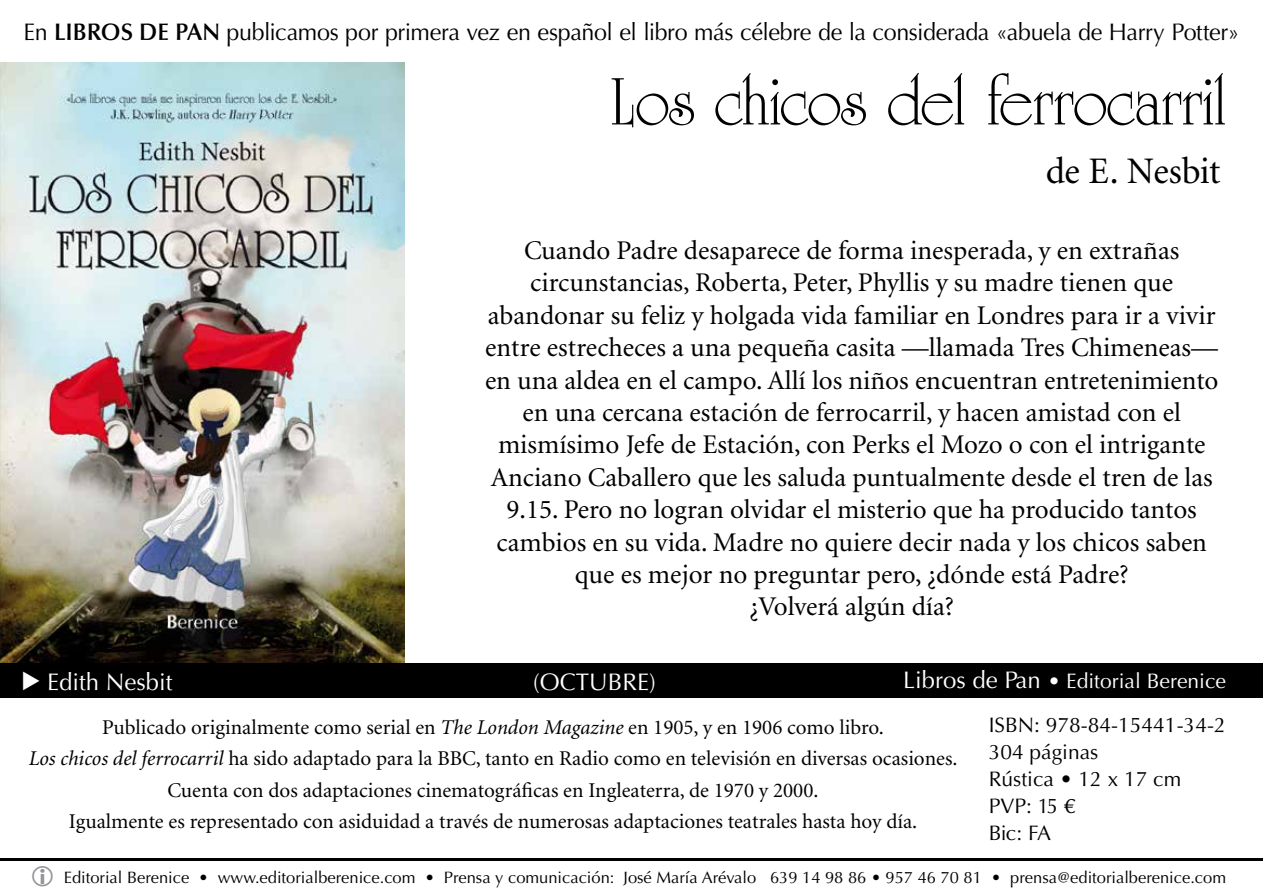
<style>
.page{position:relative;width:1263px;height:893px;background:#fff}
.page>*{position:absolute;margin:0;border:0;box-sizing:border-box;transform-origin:0 0}
.t1{font:72px "University Roman";color:#000}
.t2{font:37.5px "Minion";letter-spacing:-.015em;color:#000}
.t3{font:27px/32.4px "Minion";color:#000;text-align:center}
.t4{font:24px "Optima";letter-spacing:-.015em;color:#000}
.t5{font:24px "Optima";color:#fff}
.t6{font:21px/31.5px "Minion";color:#000;text-align:center}
.t7{font:21px/27px "Optima";color:#000}
.t8{font:21px "Optima";color:#fff}
.t9{font:16.5px "Optima";color:#000}
.s1{font-weight:600}
.s2{font-size:24px}
.s3{font-style:italic}
</style>
<div class="page">
<img style="left:0;top:63px;width:404px;height:600px">
<hr style="left:1px;top:859px;width:1262px;height:2px;background:#000">
<div style="left:0;top:663px;width:1263px;height:34px;background:#000"></div>
<p class="t4" style="left:24px;top:18px;width:1217px">En <span class="s1">LIBROS DE PAN</span> publicamos por primera vez en español el libro más célebre de la considerada «abuela de Harry Potter»</p>
<h1 class="t1" style="left:611px;top:60px;width:616px">Los chicos del ferrocarril</h1>
<h2 class="t2" style="left:1046px;top:153px;width:176px">de E. Nesbit</h2>
<p class="t3" style="left:485px;top:235px;width:735px">Cuando Padre desaparece de forma inesperada, y en extrañas circunstancias, Roberta, Peter, Phyllis y su madre tienen que abandonar su feliz y holgada vida familiar en Londres para ir a vivir entre estrecheces a una pequeña casita —llamada Tres Chimeneas— en una aldea en el campo. Allí los niños encuentran entretenimiento en una cercana estación de ferrocarril, y hacen amistad con el mismísimo Jefe de Estación, con Perks el Mozo o con el intrigante Anciano Caballero que les saluda puntualmente desde el tren de las 9.15. Pero no logran olvidar el misterio que ha producido tantos cambios en su vida. Madre no quiere decir nada y los chicos saben que es mejor no preguntar pero, ¿dónde está Padre?<br>¿Volverá algún día?</p>
<p class="t5" style="left:47px;top:668px;width:127px">Edith Nesbit</p>
<p class="t5" style="left:533px;top:668px;width:124px">(octubre)</p>
<p class="t8" style="left:903px;top:669px;width:324px"><span class="s2">Libros de Pan</span> • Editorial Berenice</p>
<p class="t6" style="left:29px;top:712px;width:930px">Publicado originalmente como serial en <span class="s3">The London Magazine</span> en 1905, y en 1906 como libro.<br><span class="s3">Los chicos del ferrocarril</span> ha sido adaptado para la BBC, tanto en Radio como en televisión en diversas ocasiones.<br>Cuenta con dos adaptaciones cinematográficas en Ingleaterra, de 1970 y 2000.<br>Igualmente es representado con asiduidad a través de numerosas adaptaciones teatrales hasta hoy día.</p>
<p class="t7" style="left:989px;top:711px;width:238px">ISBN: 978-84-15441-34-2<br>304 páginas<br>Rústica • 12 x 17 cm<br>PVP: 15 €<br>Bic: FA</p>
<p class="t9" style="left:64px;top:868px;width:1164px">Editorial Berenice • www.editorialberenice.com • Prensa y comunicación: José María Arévalo 639 14 98 86 • 957 46 70 81 • prensa@editorialberenice.com</p>
</div>
